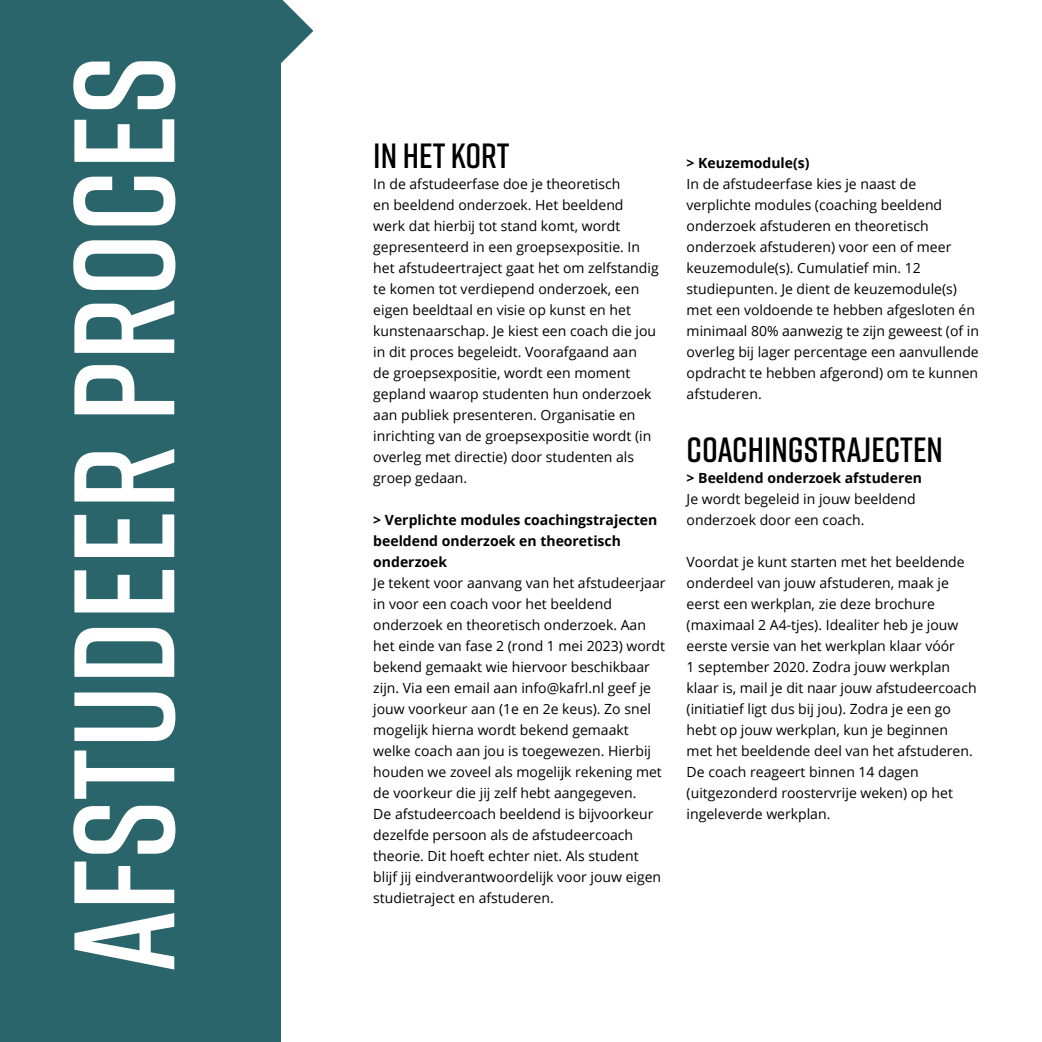
<style>
.page{position:relative;width:1042px;height:1042px;background:#fff}
.page>*{position:absolute;margin:0;border:0;box-sizing:border-box;transform-origin:0 0}
.t1{font:600 142.62px "Rift";color:#fff}
.t2{font:600 35px "Rift";color:#000}
.t3{font:14px/21px "Open Sans";color:#000}
.t4{font:700 14px/21px "Open Sans";color:#000}
</style>
<div class="page">
<div style="left:0;top:0;width:281px;height:1042px;background:#2a656c"></div>
<svg style="left:281px;top:0;width:32px;height:63px"></svg>
<h1 class="t1" style="left:23px;top:971px;width:917px;rotate:-90deg">AFSTUDEER PROCES</h1>
<h2 class="t2" style="left:373px;top:131px;width:138px">IN HET KORT</h2>
<p class="t3" style="left:373px;top:173px;width:287px">In de afstudeerfase doe je theoretisch<br>en beeldend onderzoek. Het beeldend werk dat hierbij tot stand komt, wordt gepresenteerd in een groepsexpositie. In het afstudeertraject gaat het om zelfstandig te komen tot verdiepend onderzoek, een eigen beeldtaal en visie op kunst en het kunstenaarschap. Je kiest een coach die jou in dit proces begeleidt. Voorafgaand aan<br>de groepsexpositie, wordt een moment gepland waarop studenten hun onderzoek aan publiek presenteren. Organisatie en inrichting van de groepsexpositie wordt (in overleg met directie) door studenten als groep gedaan.</p>
<p class="t4" style="left:373px;top:509px;width:285px">&gt; Verplichte modules coachingstrajecten beeldend onderzoek en theoretisch onderzoek</p>
<p class="t3" style="left:373px;top:572px;width:294px">Je tekent voor aanvang van het afstudeerjaar in voor een coach voor het beeldend onderzoek en theoretisch onderzoek. Aan het einde van fase 2 (rond 1 mei 2023) wordt bekend gemaakt wie hiervoor beschikbaar zijn. Via een email aan info@kafrl.nl geef je jouw voorkeur aan (1e en 2e keus). Zo snel mogelijk hierna wordt bekend gemaakt welke coach aan jou is toegewezen. Hierbij houden we zoveel als mogelijk rekening met de voorkeur die jij zelf hebt aangegeven.<br>De afstudeercoach beeldend is bijvoorkeur dezelfde persoon als de afstudeercoach theorie. Dit hoeft echter niet. Als student blijf jij eindverantwoordelijk voor jouw eigen studietraject en afstuderen.</p>
<p class="t4" style="left:686px;top:152px;width:124px">&gt; Keuzemodule(s)</p>
<p class="t3" style="left:686px;top:173px;width:294px">In de afstudeerfase kies je naast de verplichte modules (coaching beeldend onderzoek afstuderen en theoretisch onderzoek afstuderen) voor een of meer keuzemodule(s). Cumulatief min. 12 studiepunten. Je dient de keuzemodule(s) met een voldoende te hebben afgesloten én minimaal 80% aanwezig te zijn geweest (of in overleg bij lager percentage een aanvullende opdracht te hebben afgerond) om te kunnen afstuderen.</p>
<h2 class="t2" style="left:686px;top:425px;width:258px">COACHINGSTRAJECTEN</h2>
<p class="t4" style="left:686px;top:467px;width:237px">&gt; Beeldend onderzoek afstuderen</p>
<p class="t3" style="left:686px;top:488px;width:230px">Je wordt begeleid in jouw beeldend onderzoek door een coach.</p>
<p class="t3" style="left:686px;top:551px;width:291px">Voordat je kunt starten met het beeldende onderdeel van jouw afstuderen, maak je eerst een werkplan, zie deze brochure (maximaal 2 A4-tjes). Idealiter heb je jouw eerste versie van het werkplan klaar vóór<br>1 september 2020. Zodra jouw werkplan klaar is, mail je dit naar jouw afstudeercoach (initiatief ligt dus bij jou). Zodra je een go hebt op jouw werkplan, kun je beginnen met het beeldende deel van het afstuderen.<br>De coach reageert binnen 14 dagen (uitgezonderd roostervrije weken) op het ingeleverde werkplan.</p>
</div>
